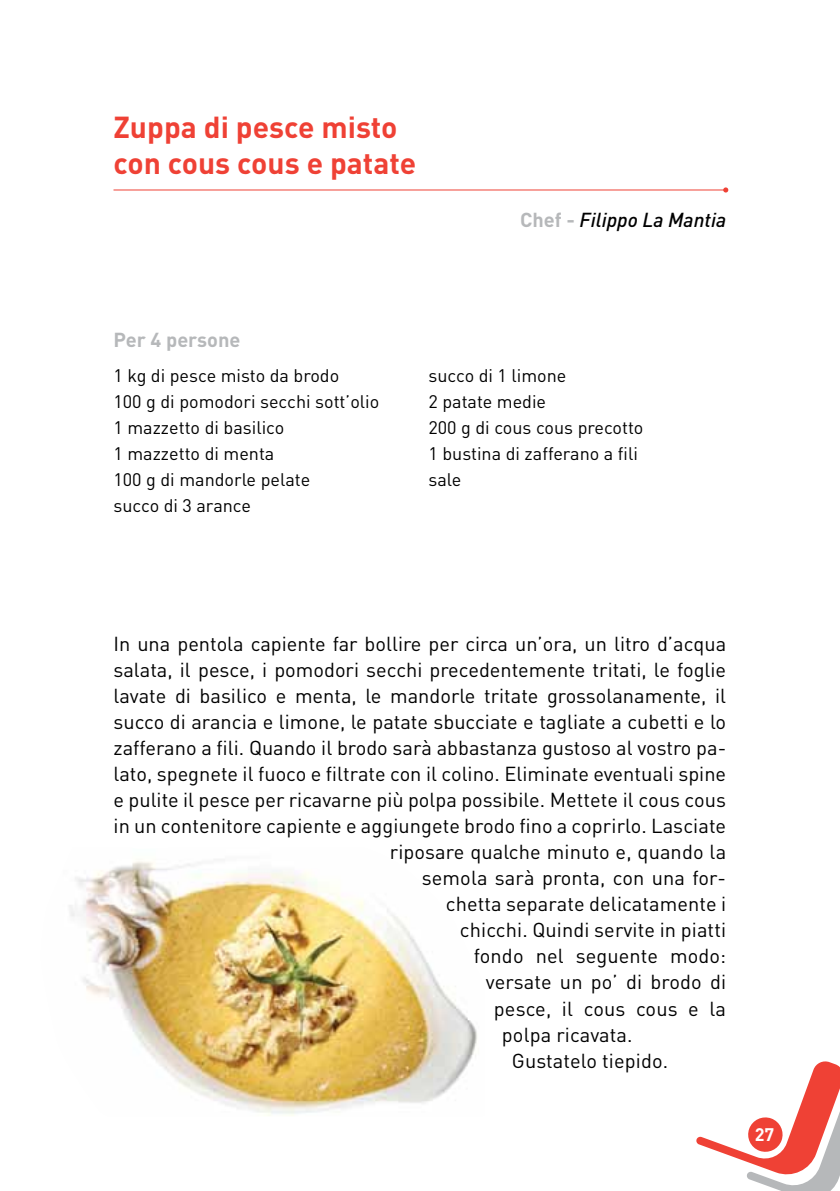
<style>
.page{position:relative;width:840px;height:1191px;background:#fff}
.page>*{position:absolute;margin:0;border:0;box-sizing:border-box;transform-origin:0 0}
.t1{font:700 30px/36px "DIN";color:#ef4135}
.t2{font:20px "DIN";color:#000}
.t3{font:italic 500 20px "DIN";color:#000}
.t4{font:700 20px "DIN";color:#b6b8ba}
.t5{font:18px/26px "DIN";color:#000}
.t6{font:700 18px "DIN";color:#fff}
.s1{font-weight:700;font-style:normal;color:#b6b8ba}
</style>
<div class="page">
<svg style="left:696px;top:1061px;width:143px;height:130px"></svg>
<img style="left:69px;top:861px;width:408px;height:255px">
<hr style="left:113px;top:190px;width:613px;height:1px;background:#ef4135">
<svg style="left:722px;top:187px;width:6px;height:5px"></svg>
<h1 class="t1" style="left:113px;top:108px;width:304px">Zuppa di pesce misto con cous cous e patate</h1>
<p class="t4" style="left:113px;top:327px;width:128px">Per 4 persone</p>
<p class="t3" style="left:520px;top:207px;width:207px"><span class="s1">Chef -</span> Filippo La Mantia</p>
<p class="t5" style="left:113px;top:362px;width:267px">1 kg di pesce misto da brodo<br>100 g di pomodori secchi sott’olio<br>1 mazzetto di basilico<br>1 mazzetto di menta<br>100 g di mandorle pelate<br>succo di 3 arance</p>
<p class="t5" style="left:428px;top:362px;width:216px">succo di 1 limone<br>2 patate medie<br>200 g di cous cous precotto<br>1 bustina di zafferano a fili sale</p>
<p class="t2" style="left:113px;top:631px;width:614px">In una pentola capiente far bollire per circa un’ora, un litro d’acqua</p>
<p class="t2" style="left:113px;top:657px;width:614px">salata, il pesce, i pomodori secchi precedentemente tritati, le foglie</p>
<p class="t2" style="left:113px;top:683px;width:614px">lavate di basilico e menta, le mandorle tritate grossolanamente, il</p>
<p class="t2" style="left:113px;top:709px;width:614px">succo di arancia e limone, le patate sbucciate e tagliate a cubetti e lo</p>
<p class="t2" style="left:113px;top:735px;width:614px">zafferano a fili. Quando il brodo sarà abbastanza gustoso al vostro pa-</p>
<p class="t2" style="left:113px;top:761px;width:614px">lato, spegnete il fuoco e filtrate con il colino. Eliminate eventuali spine</p>
<p class="t2" style="left:113px;top:787px;width:614px">e pulite il pesce per ricavarne più polpa possibile. Mettete il cous cous</p>
<p class="t2" style="left:113px;top:813px;width:614px">in un contenitore capiente e aggiungete brodo fino a coprirlo. Lasciate</p>
<p class="t2" style="left:389px;top:839px;width:338px">riposare qualche minuto e, quando la</p>
<p class="t2" style="left:421px;top:865px;width:305px">semola sarà pronta, con una for-</p>
<p class="t2" style="left:445px;top:891px;width:282px">chetta separate delicatamente i</p>
<p class="t2" style="left:459px;top:917px;width:267px">chicchi. Quindi servite in piatti</p>
<p class="t2" style="left:473px;top:943px;width:254px">fondo nel seguente modo:</p>
<p class="t2" style="left:485px;top:969px;width:241px">versate un po’ di brodo di</p>
<p class="t2" style="left:493px;top:995px;width:233px">pesce, il cous cous e la</p>
<p class="t2" style="left:501px;top:1021px;width:132px">polpa ricavata.</p>
<p class="t2" style="left:511px;top:1047px;width:158px">Gustatelo tiepido.</p>
<p class="t6" style="left:754px;top:1122px;width:21px">27</p>
</div>
